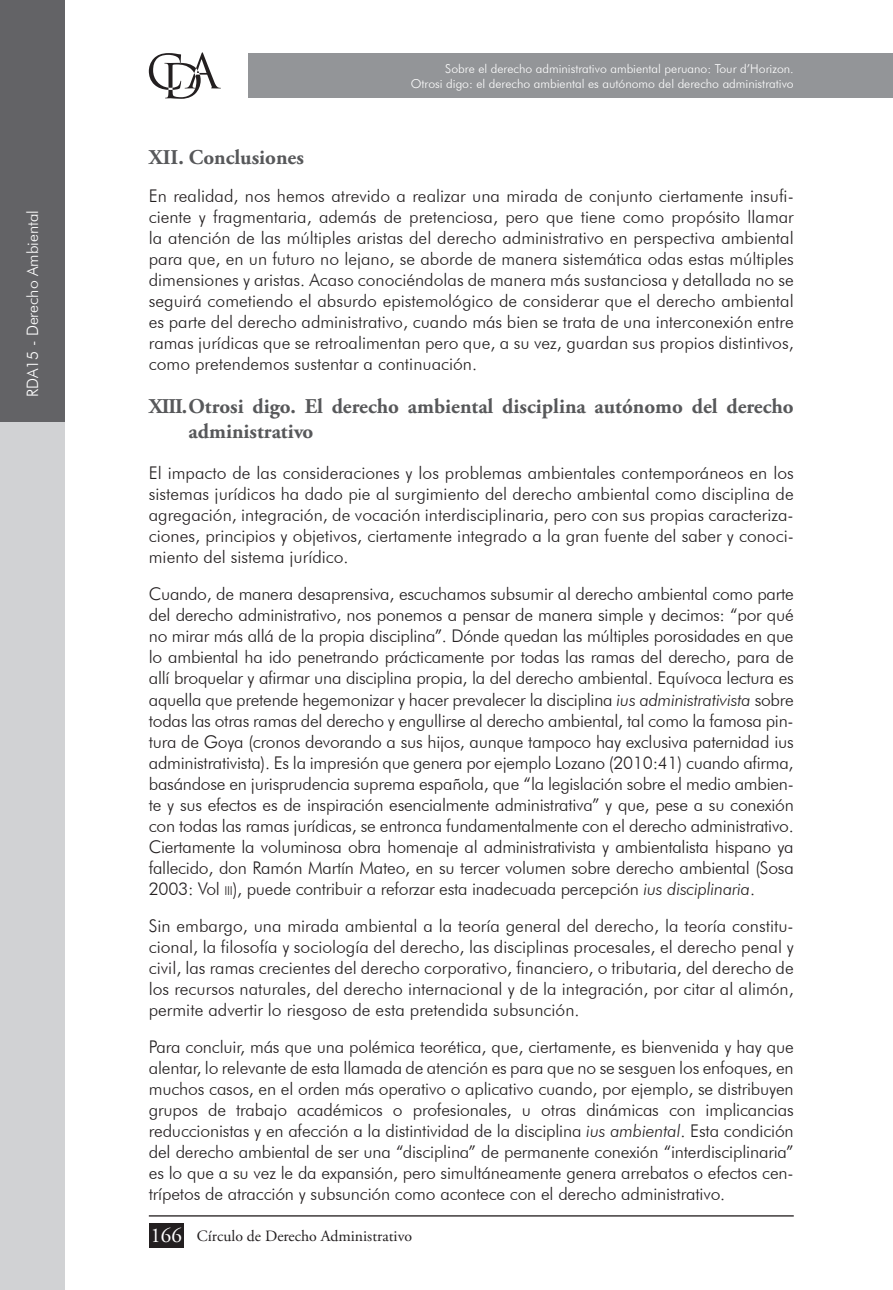
<style>
.page{position:relative;width:893px;height:1290px;background:#fff}
.page>*{position:absolute;margin:0;border:0;box-sizing:border-box;transform-origin:0 0}
.t1{font:700 21px/25.2px "Adobe Garamond Pro";color:#57585a}
.t2{font:300 17.5px/21px "Futura BT";color:#231f20;text-align:justify}
.t3{font:15.75px "Adobe Garamond Pro";color:#231f20}
.t4{font:300 15.75px "Futura BT";color:#fff}
.t5{font:300 12.25px/14.7px "Futura BT";color:#fff;text-align:right}
.s1{font-style:italic}
.s2{font-size:12.25px}
.s3{font-size:21px;color:#fff}
</style>
<div class="page">
<div style="left:0;top:0;width:64px;height:422px;background:#636366"></div>
<div style="left:0;top:422px;width:64px;height:868px;background:#d1d2d4"></div>
<div style="left:248px;top:53px;width:645px;height:45px;background:#939598"></div>
<svg style="left:149px;top:52px;width:72px;height:47px"></svg>
<hr style="left:149px;top:1215px;width:645px;height:1px;background:#231f20">
<div style="left:149px;top:1223px;width:35px;height:25px;background:#231f20"></div>
<p class="t4" style="left:23px;top:397px;width:189px;rotate:-90deg">RDA15 - Derecho Ambiental</p>
<p class="t5" style="left:411px;top:61px;width:384px">Sobre el derecho administrativo ambiental peruano: Tour d’Horizon.<br>Otrosi digo: el derecho ambiental es autónomo del derecho administrativo</p>
<p class="t1" style="left:149px;top:145px;width:157px">XII. Conclusiones</p>
<p class="t2" style="left:149px;top:186px;width:646px">En realidad, nos hemos atrevido a realizar una mirada de conjunto ciertamente insufi&shy;ciente y fragmentaria, además de pretenciosa, pero que tiene como propósito llamar la atención de las múltiples aristas del derecho administrativo en perspectiva ambiental para que, en un futuro no lejano, se aborde de manera sistemática odas estas múltiples dimensiones y aristas. Acaso conociéndolas de manera más sustanciosa y detallada no se seguirá cometiendo el absurdo epistemológico de considerar que el derecho ambiental es parte del derecho administrativo, cuando más bien se trata de una interconexión entre ramas jurídicas que se retroalimentan pero que, a su vez, guardan sus propios distintivos, como pretendemos sustentar a continuación.</p>
<p class="t1" style="left:189px;top:394px;width:607px;text-indent:-40px">XIII.Otrosi digo. El derecho ambiental disciplina autónomo del derecho administrativo</p>
<p class="t2" style="left:149px;top:462px;width:646px">El impacto de las consideraciones y los problemas ambientales contemporáneos en los sistemas jurídicos ha dado pie al surgimiento del derecho ambiental como disciplina de agregación, integración, de vocación interdisciplinaria, pero con sus propias caracteriza&shy;ciones, principios y objetivos, ciertamente integrado a la gran fuente del saber y conoci&shy;miento del sistema jurídico.</p>
<p class="t2" style="left:149px;top:584px;width:646px">Cuando, de manera desaprensiva, escuchamos subsumir al derecho ambiental como parte del derecho administrativo, nos ponemos a pensar de manera simple y decimos: “por qué no mirar más allá de la propia disciplina”. Dónde quedan las múltiples porosidades en que lo ambiental ha ido penetrando prácticamente por todas las ramas del derecho, para de allí broquelar y afirmar una disciplina propia, la del derecho ambiental. Equívoca lectura es aquella que pretende hegemonizar y hacer prevalecer la disciplina <span class="s1">ius administrativista</span> sobre todas las otras ramas del derecho y engullirse al derecho ambiental, tal como la famosa pin&shy;tura de Goya (cronos devorando a sus hijos, aunque tampoco hay exclusiva paternidad ius administrativista). Es la impresión que genera por ejemplo Lozano (2010:41) cuando afirma, basándose en jurisprudencia suprema española, que “la legislación sobre el medio ambien&shy;te y sus efectos es de inspiración esencialmente administrativa” y que, pese a su conexión con todas las ramas jurídicas, se entronca fundamentalmente con el derecho administrativo.<br>Ciertamente la voluminosa obra homenaje al administrativista y ambientalista hispano ya fallecido, don Ramón Martín Mateo, en su tercer volumen sobre derecho ambiental (Sosa 2003: Vol <span class="s2">iii</span>), puede contribuir a reforzar esta inadecuada percepción <span class="s1">ius disciplinaria</span>.</p>
<p class="t2" style="left:149px;top:915px;width:646px">Sin embargo, una mirada ambiental a la teoría general del derecho, la teoría constitu&shy;cional, la filosofía y sociología del derecho, las disciplinas procesales, el derecho penal y civil, las ramas crecientes del derecho corporativo, financiero, o tributaria, del derecho de los recursos naturales, del derecho internacional y de la integración, por citar al alimón, permite advertir lo riesgoso de esta pretendida subsunción.</p>
<p class="t2" style="left:149px;top:1036px;width:646px">Para concluir, más que una polémica teorética, que, ciertamente, es bienvenida y hay que alentar, lo relevante de esta llamada de atención es para que no se sesguen los enfoques, en muchos casos, en el orden más operativo o aplicativo cuando, por ejemplo, se distribuyen grupos de trabajo académicos o profesionales, u otras dinámicas con implicancias reduccionistas y en afección a la distintividad de la disciplina <span class="s1">ius ambiental</span>. Esta condición del derecho ambiental de ser una “disciplina” de permanente conexión “interdisciplinaria” es lo que a su vez le da expansión, pero simultáneamente genera arrebatos o efectos cen&shy;trípetos de atracción y subsunción como acontece con el derecho administrativo.</p>
<p class="t3" style="left:150px;top:1227px;width:263px"><span class="s3">166</span> Círculo de Derecho Administrativo</p>
</div>
